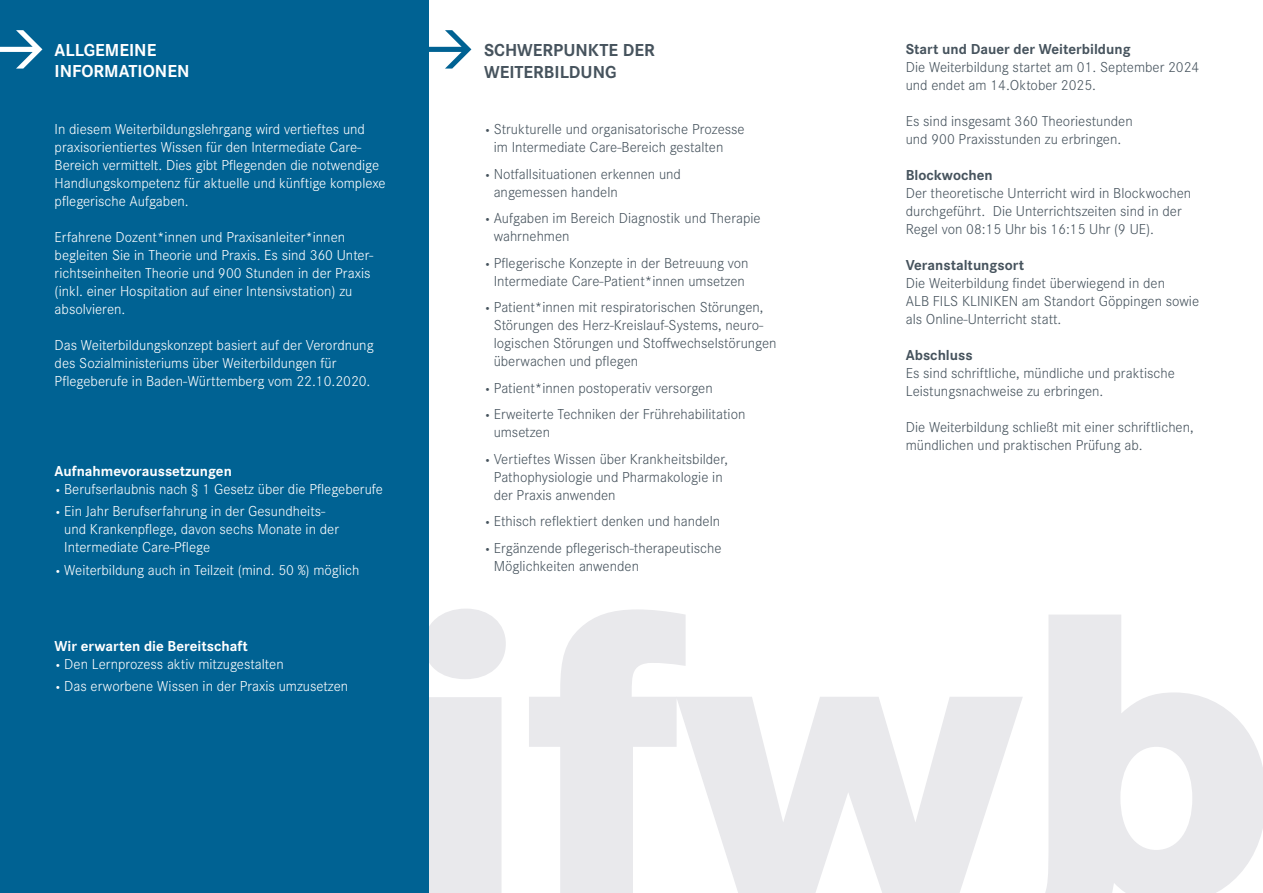
<style>
.page{position:relative;width:1263px;height:893px;background:#fff}
.page>*{position:absolute;margin:0;border:0;box-sizing:border-box;transform-origin:0 0}
.t1{font:700 18px/21.6px "Corporate S";color:#46535d}
.t2{font:700 18px/21px "Corporate S";color:#fff}
.t3{font:300 15px/18px "Corporate S";color:#46535d}
.t4{font:300 15px/18px "Corporate S";color:#fff}
.t5{font:700 15px "Corporate S";color:#46535d}
.t6{font:700 15px "Corporate S";color:#fff}
.s1{font-size:10.5px}
</style>
<div class="page">
<svg style="left:529px;top:609px;width:734px;height:284px;fill:#e9e9ec"></svg>
<svg style="left:428px;top:609px;width:78px;height:284px;background:#e9eaed"></svg>
<div style="left:0;top:0;width:428px;height:893px;background:#006293"></div>
<svg style="left:428px;top:30px;width:43px;height:39px"></svg>
<svg style="left:0;top:30px;width:42px;height:39px"></svg>
<p class="t2" style="left:55px;top:40px;width:136px">ALLGEMEINE<br>INFORMATIONEN</p>
<p class="t4" style="left:55px;top:120px;width:333px">In diesem Weiterbildungslehrgang wird vertieftes und praxisorientiertes Wissen für den Intermediate Care-Bereich vermittelt. Dies gibt Pflegenden die notwendige Handlungskompetenz für aktuelle und künftige komplexe pflegerische Aufgaben.</p>
<p class="t4" style="left:55px;top:228px;width:320px">Erfahrene Dozent*innen und Praxisanleiter*innen begleiten Sie in Theorie und Praxis. Es sind 360 Unter&shy;richtseinheiten Theorie und 900 Stunden in der Praxis (inkl. einer Hospitation auf einer Intensivstation) zu absolvieren.</p>
<p class="t4" style="left:55px;top:336px;width:321px">Das Weiterbildungskonzept basiert auf der Verordnung des Sozialministeriums über Weiterbildungen für<br>Pflegeberufe in Baden-Württemberg vom 22.10.2020.</p>
<p class="t6" style="left:55px;top:463px;width:179px">Aufnahmevoraussetzungen</p>
<p class="t4" style="left:55px;top:480px;width:330px"><span class="s1">•</span> Berufserlaubnis nach § 1 Gesetz über die Pflegeberufe</p>
<p class="t4" style="left:64px;top:503px;width:276px;text-indent:-10px"><span class="s1">•</span> Ein Jahr Berufserfahrung in der Gesundheits&shy;und Krankenpflege, davon sechs Monate in der<br>Intermediate Care-Pflege</p>
<p class="t4" style="left:55px;top:561px;width:306px"><span class="s1">•</span> Weiterbildung auch in Teilzeit (mind. 50 %) möglich</p>
<p class="t6" style="left:55px;top:637px;width:195px">Wir erwarten die Bereitschaft</p>
<p class="t4" style="left:55px;top:655px;width:231px"><span class="s1">•</span> Den Lernprozess aktiv mitzugestalten</p>
<p class="t4" style="left:55px;top:677px;width:295px"><span class="s1">•</span> Das erworbene Wissen in der Praxis umzusetzen</p>
<p class="t1" style="left:484px;top:40px;width:172px">SCHWERPUNKTE DER<br>WEITERBILDUNG</p>
<p class="t3" style="left:494px;top:120px;width:252px;text-indent:-10px"><span class="s1">•</span> Strukturelle und organisatorische Prozesse im Intermediate Care-Bereich gestalten</p>
<p class="t3" style="left:494px;top:165px;width:189px;text-indent:-10px"><span class="s1">•</span> Notfallsituationen erkennen und angemessen handeln</p>
<p class="t3" style="left:494px;top:209px;width:269px;text-indent:-10px"><span class="s1">•</span> Aufgaben im Bereich Diagnostik und Therapie wahrnehmen</p>
<p class="t3" style="left:484px;top:254px;width:266px;text-align:center"><span class="s1">•</span> Pflegerische Konzepte in der Betreuung von<br>Intermediate Care-Patient*innen umsetzen</p>
<p class="t3" style="left:494px;top:298px;width:284px;text-indent:-10px"><span class="s1">•</span> Patient*innen mit respiratorischen Störungen, Störungen des Herz-Kreislauf-Systems, neuro&shy;logischen Störungen und Stoffwechselstörungen überwachen und pflegen</p>
<p class="t3" style="left:484px;top:379px;width:230px"><span class="s1">•</span> Patient*innen postoperativ versorgen</p>
<p class="t3" style="left:494px;top:405px;width:253px;text-indent:-10px"><span class="s1">•</span> Erweiterte Techniken der Frührehabilitation umsetzen</p>
<p class="t3" style="left:494px;top:450px;width:236px;text-indent:-10px"><span class="s1">•</span> Vertieftes Wissen über Krankheitsbilder,<br>Pathophysiologie und Pharmakologie in der Praxis anwenden</p>
<p class="t3" style="left:484px;top:512px;width:238px"><span class="s1">•</span> Ethisch reflektiert denken und handeln</p>
<p class="t3" style="left:494px;top:539px;width:229px;text-indent:-10px"><span class="s1">•</span> Ergänzende pflegerisch-therapeutische<br>Möglichkeiten anwenden</p>
<p class="t5" style="left:906px;top:40px;width:226px">Start und Dauer der Weiterbildung</p>
<p class="t3" style="left:906px;top:58px;width:295px">Die Weiterbildung startet am 01. September 2024 und endet am 14.Oktober 2025.</p>
<p class="t3" style="left:906px;top:112px;width:228px">Es sind insgesamt 360 Theoriestunden und 900 Praxisstunden zu erbringen.</p>
<p class="t5" style="left:906px;top:166px;width:88px">Blockwochen</p>
<p class="t3" style="left:906px;top:184px;width:287px">Der theoretische Unterricht wird in Blockwochen durchgeführt. Die Unterrichtszeiten sind in der<br>Regel von 08:15 Uhr bis 16:15 Uhr (9 UE).</p>
<p class="t5" style="left:906px;top:256px;width:120px">Veranstaltungsort</p>
<p class="t3" style="left:906px;top:274px;width:295px">Die Weiterbildung findet überwiegend in den<br>ALB FILS KLINIKEN am Standort Göppingen sowie als Online-Unterricht statt.</p>
<p class="t5" style="left:906px;top:346px;width:68px">Abschluss</p>
<p class="t3" style="left:906px;top:364px;width:271px">Es sind schriftliche, mündliche und praktische<br>Leistungsnachweise zu erbringen.</p>
<p class="t3" style="left:906px;top:418px;width:289px">Die Weiterbildung schließt mit einer schriftlichen, mündlichen und praktischen Prüfung ab.</p>
</div>
